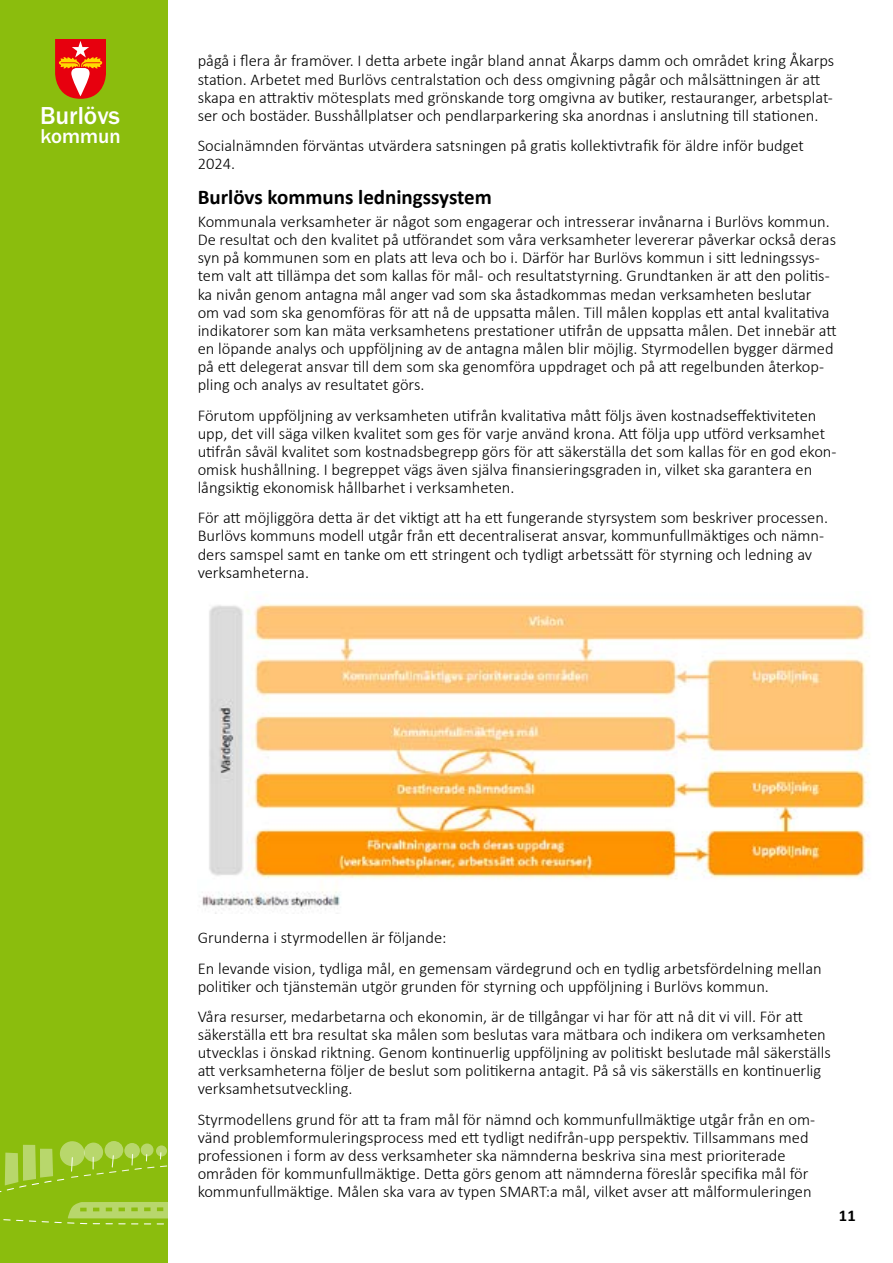
<style>
.page{position:relative;width:893px;height:1263px;background:#fff}
.page>*{position:absolute;margin:0;border:0;box-sizing:border-box;transform-origin:0 0}
.t1{font:500 25.35px "Franklin Gothic";color:#fff}
.t2{font:700 21px "Calibri";color:#000}
.t3{font:500 20.7px "Franklin Gothic";color:#fff}
.t4{font:300 16.5px/18.1px "Calibri";color:#000}
.t5{font:700 16.5px "Calibri";color:#000}
</style>
<div class="page">
<div style="left:0;top:0;width:167px;height:1263px;background:#8bbd0d"></div>
<svg style="left:84px;top:1142px;width:19px;height:20px"></svg>
<svg style="left:60px;top:1141px;width:25px;height:25px"></svg>
<div style="left:105px;top:1141px;width:18px;height:18px;background:#b8d76c;border-radius:50%"></div>
<svg style="left:124px;top:1143px;width:16px;height:15px"></svg>
<svg style="left:141px;top:1143px;width:13px;height:13px"></svg>
<svg style="left:0;top:1145px;width:167px;height:80px"></svg>
<svg style="left:55px;top:39px;width:51px;height:60px;background:#e4482d"></svg>
<img style="left:202px;top:595px;width:668px;height:318px">
<h1 class="t1" style="left:40px;top:100px;width:82px">Burlövs</h1>
<p class="t3" style="left:41px;top:123px;width:82px">kommun</p>
<p class="t4" style="left:198px;top:52px;width:638px">pågå i flera år framöver. I detta arbete ingår bland annat Åkarps damm och området kring Åkarps station. Arbetet med Burlövs centralstation och dess omgivning pågår och målsättningen är att skapa en attraktiv mötesplats med grönskande torg omgivna av butiker, restauranger, arbetsplat&shy;ser och bostäder. Busshållplatser och pendlarparkering ska anordnas i anslutning till stationen.</p>
<p class="t4" style="left:198px;top:136px;width:608px">Socialnämnden förväntas utvärdera satsningen på gratis kollektivtrafik för äldre inför budget<br>2024.</p>
<p class="t2" style="left:198px;top:183px;width:296px">Burlövs kommuns ledningssystem</p>
<p class="t4" style="left:198px;top:212px;width:641px">Kommunala verksamheter är något som engagerar och intresserar invånarna i Burlövs kommun.<br>De resultat och den kvalitet på utförandet som våra verksamheter levererar påverkar också deras syn på kommunen som en plats att leva och bo i. Därför har Burlövs kommun i sitt ledningssys&shy;tem valt att tillämpa det som kallas för mål- och resultatstyrning. Grundtanken är att den politis&shy;ka nivån genom antagna mål anger vad som ska åstadkommas medan verksamheten beslutar om vad som ska genomföras för att nå de uppsatta målen. Till målen kopplas ett antal kvalitativa indikatorer som kan mäta verksamhetens prestationer utifrån de uppsatta målen. Det innebär att en löpande analys och uppföljning av de antagna målen blir möjlig. Styrmodellen bygger därmed på ett delegerat ansvar till dem som ska genomföra uppdraget och på att regelbunden återkop&shy;pling och analys av resultatet görs.</p>
<p class="t4" style="left:198px;top:406px;width:640px">Förutom uppföljning av verksamheten utifrån kvalitativa mått följs även kostnadseffektiviteten upp, det vill säga vilken kvalitet som ges för varje använd krona. Att följa upp utförd verksamhet utifrån såväl kvalitet som kostnadsbegrepp görs för att säkerställa det som kallas för en god ekon&shy;omisk hushållning. I begreppet vägs även själva finansieringsgraden in, vilket ska garantera en långsiktig ekonomisk hållbarhet i verksamheten.</p>
<p class="t4" style="left:198px;top:509px;width:632px">För att möjliggöra detta är det viktigt att ha ett fungerande styrsystem som beskriver processen.<br>Burlövs kommuns modell utgår från ett decentraliserat ansvar, kommunfullmäktiges och nämn&shy;ders samspel samt en tanke om ett stringent och tydligt arbetssätt för styrning och ledning av verksamheterna.</p>
<p class="t4" style="left:198px;top:923px;width:626px;line-height:30.2px">Grunderna i styrmodellen är följande:<br>En levande vision, tydliga mål, en gemensam värdegrund och en tydlig arbetsfördelning mellan</p>
<p class="t4" style="left:198px;top:971px;width:607px;line-height:30.2px">politiker och tjänstemän utgör grunden för styrning och uppföljning i Burlövs kommun.<br>Våra resurser, medarbetarna och ekonomin, är de tillgångar vi har för att nå dit vi vill. För att</p>
<p class="t4" style="left:198px;top:1025px;width:635px">säkerställa ett bra resultat ska målen som beslutas vara mätbara och indikera om verksamheten utvecklas i önskad riktning. Genom kontinuerlig uppföljning av politiskt beslutade mål säkerställs att verksamheterna följer de beslut som politikerna antagit. På så vis säkerställs en kontinuerlig verksamhetsutveckling.</p>
<p class="t4" style="left:198px;top:1110px;width:619px">Styrmodellens grund för att ta fram mål för nämnd och kommunfullmäktige utgår från en om&shy;vänd problemformuleringsprocess med ett tydligt nedifrån-upp perspektiv. Tillsammans med professionen i form av dess verksamheter ska nämnderna beskriva sina mest prioriterade områden för kommunfullmäktige. Detta görs genom att nämnderna föreslår specifika mål för kommunfullmäktige. Målen ska vara av typen SMART:a mål, vilket avser att målformuleringen</p>
<p class="t5" style="left:839px;top:1204px;width:18px">11</p>
</div>
